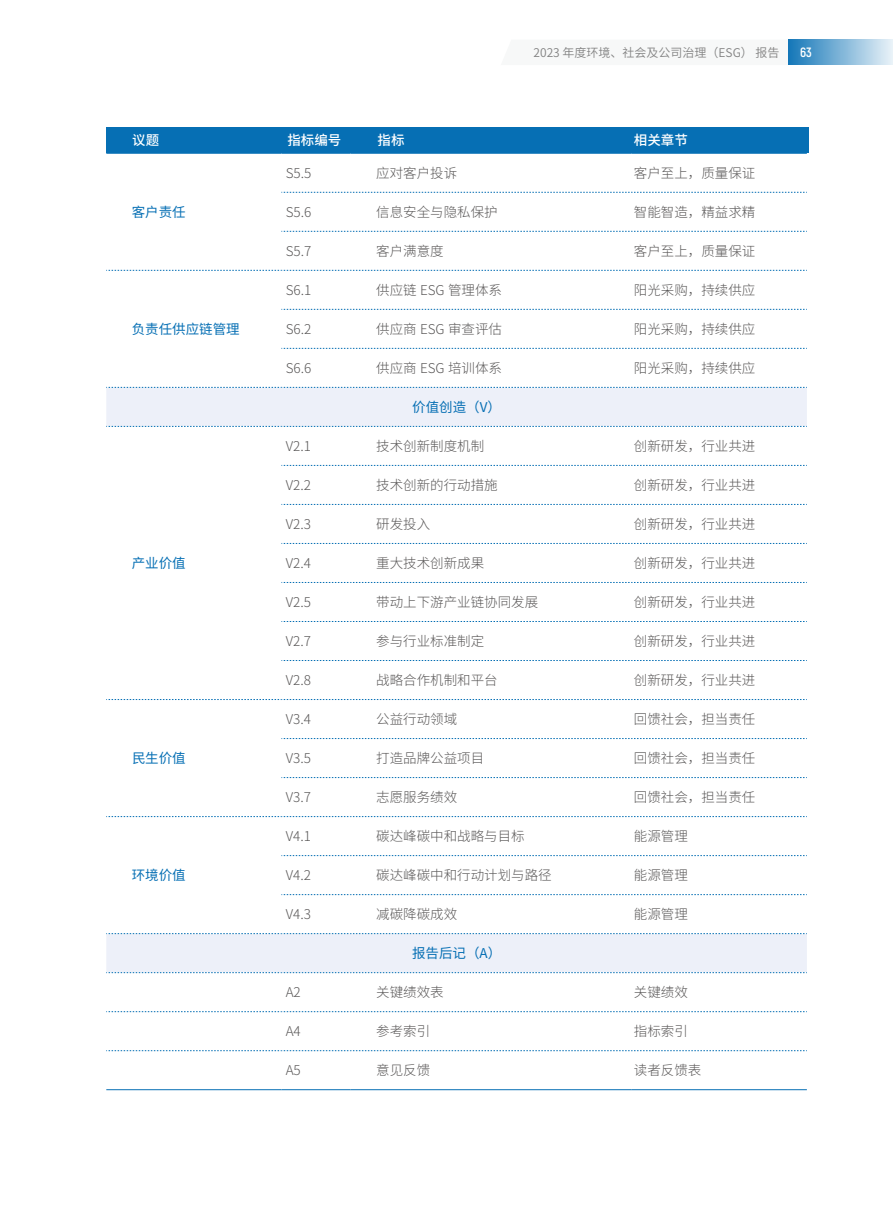
<style>
.page{position:relative;width:893px;height:1212px;background:#fff}
.page>*{position:absolute;margin:0;border:0;box-sizing:border-box;transform-origin:0 0}
.t1{font:300 13.5px "Source Han Sans CN";color:#595757}
.t2{font:13.5px "Source Han Sans CN";color:#066fb4}
.t3{font:500 13.5px "Source Han Sans CN";color:#fff}
.t4{font:700 13.5px "Akrobat";color:#fff}
.t5{font:12px "Source Han Sans CN";color:#838383}
</style>
<div class="page">
<div style="left:788px;top:40px;width:105px;height:25px;background:linear-gradient(to right,#1477b8,#e9f2f8)"></div>
<svg style="left:106px;top:388px;width:701px;height:584px"></svg>
<svg style="left:281px;top:192px;width:526px;height:1px"></svg>
<svg style="left:281px;top:231px;width:526px;height:1px"></svg>
<svg style="left:106px;top:270px;width:701px;height:1px"></svg>
<svg style="left:281px;top:309px;width:526px;height:1px"></svg>
<svg style="left:281px;top:348px;width:526px;height:1px"></svg>
<svg style="left:281px;top:465px;width:526px;height:1px"></svg>
<svg style="left:281px;top:504px;width:526px;height:1px"></svg>
<svg style="left:281px;top:543px;width:526px;height:1px"></svg>
<svg style="left:281px;top:582px;width:526px;height:1px"></svg>
<svg style="left:281px;top:621px;width:526px;height:1px"></svg>
<svg style="left:281px;top:660px;width:526px;height:1px"></svg>
<svg style="left:106px;top:699px;width:701px;height:1px"></svg>
<svg style="left:281px;top:738px;width:526px;height:1px"></svg>
<svg style="left:281px;top:777px;width:526px;height:1px"></svg>
<svg style="left:106px;top:816px;width:701px;height:1px"></svg>
<svg style="left:281px;top:855px;width:526px;height:1px"></svg>
<svg style="left:281px;top:894px;width:526px;height:1px"></svg>
<svg style="left:106px;top:1011px;width:701px;height:1px"></svg>
<svg style="left:106px;top:1050px;width:701px;height:1px"></svg>
<svg style="left:106px;top:933px;width:701px;height:1px"></svg>
<svg style="left:106px;top:972px;width:701px;height:1px"></svg>
<svg style="left:106px;top:387px;width:701px;height:1px"></svg>
<svg style="left:106px;top:426px;width:701px;height:1px"></svg>
<hr style="left:106px;top:1089px;width:175px;height:1px;background:#066fb4">
<hr style="left:281px;top:1089px;width:70px;height:1px;background:#066fb4">
<hr style="left:351px;top:1089px;width:281px;height:1px;background:#066fb4">
<hr style="left:632px;top:1089px;width:175px;height:1px;background:#066fb4">
<hr style="left:106px;top:153px;width:175px;height:1px;background:#066fb4">
<hr style="left:281px;top:153px;width:70px;height:1px;background:#066fb4">
<hr style="left:351px;top:153px;width:281px;height:1px;background:#066fb4">
<hr style="left:632px;top:153px;width:175px;height:1px;background:#066fb4">
<div style="left:106px;top:128px;width:702px;height:25px;background:#066fb4"></div>
<p class="t5" style="left:533px;top:46px;width:248px">2023 年度环境、社会及公司治理（ESG） 报告</p>
<p class="t4" style="left:800px;top:44px;width:13px">63</p>
<p class="t3" style="left:132px;top:133px;width:28px">议题</p>
<p class="t3" style="left:287px;top:133px;width:55px">指标编号</p>
<p class="t3" style="left:378px;top:133px;width:28px">指标</p>
<p class="t3" style="left:634px;top:133px;width:55px">相关章节</p>
<p class="t2" style="left:132px;top:204px;width:55px">客户责任</p>
<p class="t2" style="left:132px;top:321px;width:109px">负责任供应链管理</p>
<p class="t2" style="left:132px;top:555px;width:55px">产业价值</p>
<p class="t2" style="left:132px;top:751px;width:55px">民生价值</p>
<p class="t2" style="left:132px;top:868px;width:55px">环境价值</p>
<p class="t1" style="left:286px;top:165px;width:27px">S5.5</p>
<p class="t1" style="left:376px;top:165px;width:82px">应对客户投诉</p>
<p class="t1" style="left:634px;top:165px;width:123px">客户至上，质量保证</p>
<p class="t1" style="left:286px;top:204px;width:27px">S5.6</p>
<p class="t1" style="left:376px;top:204px;width:123px">信息安全与隐私保护</p>
<p class="t1" style="left:634px;top:204px;width:123px">智能智造，精益求精</p>
<p class="t1" style="left:286px;top:243px;width:27px">S5.7</p>
<p class="t1" style="left:376px;top:243px;width:69px">客户满意度</p>
<p class="t1" style="left:634px;top:243px;width:123px">客户至上，质量保证</p>
<p class="t1" style="left:286px;top:282px;width:27px">S6.1</p>
<p class="t1" style="left:376px;top:282px;width:127px">供应链 ESG 管理体系</p>
<p class="t1" style="left:634px;top:282px;width:123px">阳光采购，持续供应</p>
<p class="t1" style="left:286px;top:321px;width:27px">S6.2</p>
<p class="t1" style="left:376px;top:321px;width:127px">供应商 ESG 审查评估</p>
<p class="t1" style="left:634px;top:321px;width:123px">阳光采购，持续供应</p>
<p class="t1" style="left:286px;top:360px;width:27px">S6.6</p>
<p class="t1" style="left:376px;top:360px;width:127px">供应商 ESG 培训体系</p>
<p class="t1" style="left:634px;top:360px;width:123px">阳光采购，持续供应</p>
<p class="t2" style="left:412px;top:399px;width:90px">价值创造（V）</p>
<p class="t1" style="left:286px;top:438px;width:27px">V2.1</p>
<p class="t1" style="left:376px;top:438px;width:109px">技术创新制度机制</p>
<p class="t1" style="left:634px;top:438px;width:123px">创新研发，行业共进</p>
<p class="t1" style="left:286px;top:477px;width:27px">V2.2</p>
<p class="t1" style="left:376px;top:477px;width:123px">技术创新的行动措施</p>
<p class="t1" style="left:634px;top:477px;width:123px">创新研发，行业共进</p>
<p class="t1" style="left:286px;top:516px;width:27px">V2.3</p>
<p class="t1" style="left:376px;top:516px;width:55px">研发投入</p>
<p class="t1" style="left:634px;top:516px;width:123px">创新研发，行业共进</p>
<p class="t1" style="left:286px;top:555px;width:27px">V2.4</p>
<p class="t1" style="left:376px;top:555px;width:109px">重大技术创新成果</p>
<p class="t1" style="left:634px;top:555px;width:123px">创新研发，行业共进</p>
<p class="t1" style="left:286px;top:595px;width:27px">V2.5</p>
<p class="t1" style="left:376px;top:595px;width:163px">带动上下游产业链协同发展</p>
<p class="t1" style="left:634px;top:595px;width:123px">创新研发，行业共进</p>
<p class="t1" style="left:286px;top:634px;width:27px">V2.7</p>
<p class="t1" style="left:376px;top:634px;width:109px">参与行业标准制定</p>
<p class="t1" style="left:634px;top:634px;width:123px">创新研发，行业共进</p>
<p class="t1" style="left:286px;top:673px;width:27px">V2.8</p>
<p class="t1" style="left:376px;top:673px;width:123px">战略合作机制和平台</p>
<p class="t1" style="left:634px;top:673px;width:123px">创新研发，行业共进</p>
<p class="t1" style="left:286px;top:712px;width:27px">V3.4</p>
<p class="t1" style="left:376px;top:712px;width:82px">公益行动领域</p>
<p class="t1" style="left:634px;top:712px;width:123px">回馈社会，担当责任</p>
<p class="t1" style="left:286px;top:751px;width:27px">V3.5</p>
<p class="t1" style="left:376px;top:751px;width:109px">打造品牌公益项目</p>
<p class="t1" style="left:634px;top:751px;width:123px">回馈社会，担当责任</p>
<p class="t1" style="left:286px;top:790px;width:27px">V3.7</p>
<p class="t1" style="left:376px;top:790px;width:82px">志愿服务绩效</p>
<p class="t1" style="left:634px;top:790px;width:123px">回馈社会，担当责任</p>
<p class="t1" style="left:286px;top:829px;width:27px">V4.1</p>
<p class="t1" style="left:376px;top:829px;width:150px">碳达峰碳中和战略与目标</p>
<p class="t1" style="left:634px;top:829px;width:55px">能源管理</p>
<p class="t1" style="left:286px;top:868px;width:27px">V4.2</p>
<p class="t1" style="left:376px;top:868px;width:177px">碳达峰碳中和行动计划与路径</p>
<p class="t1" style="left:634px;top:868px;width:55px">能源管理</p>
<p class="t1" style="left:286px;top:907px;width:27px">V4.3</p>
<p class="t1" style="left:376px;top:907px;width:82px">减碳降碳成效</p>
<p class="t1" style="left:634px;top:907px;width:55px">能源管理</p>
<p class="t2" style="left:412px;top:946px;width:91px">报告后记（A）</p>
<p class="t1" style="left:286px;top:985px;width:17px">A2</p>
<p class="t1" style="left:376px;top:985px;width:69px">关键绩效表</p>
<p class="t1" style="left:634px;top:985px;width:55px">关键绩效</p>
<p class="t1" style="left:286px;top:1024px;width:17px">A4</p>
<p class="t1" style="left:376px;top:1024px;width:55px">参考索引</p>
<p class="t1" style="left:634px;top:1024px;width:55px">指标索引</p>
<p class="t1" style="left:286px;top:1063px;width:17px">A5</p>
<p class="t1" style="left:376px;top:1063px;width:55px">意见反馈</p>
<p class="t1" style="left:634px;top:1063px;width:69px">读者反馈表</p>
</div>
